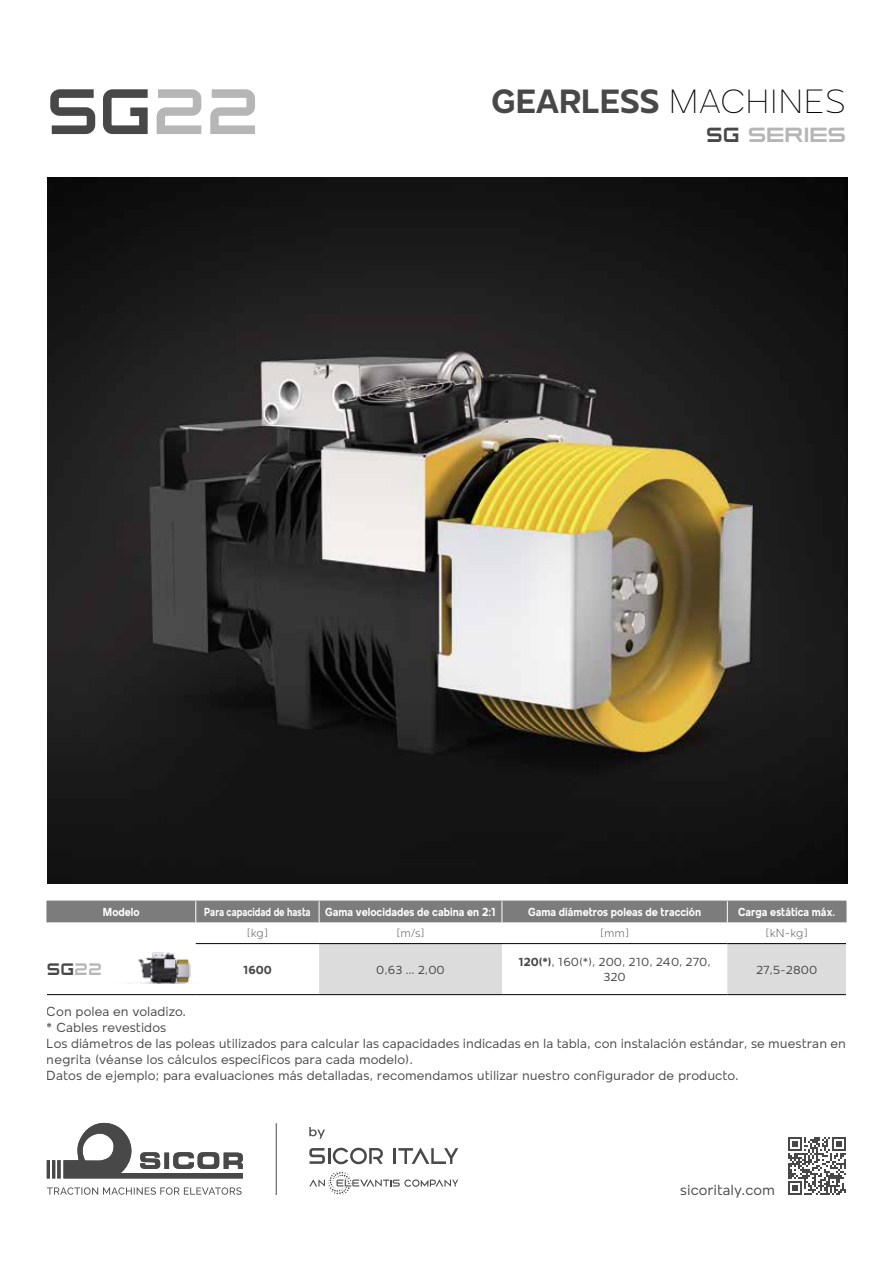
<style>
.page{position:relative;width:893px;height:1263px;background:#fff}
.page>*{position:absolute;margin:0;border:0;box-sizing:border-box;transform-origin:0 0}
.t1{font:800 63.9px "Horyzen";color:#484848}
.t2{font:700 34.5px "Mollen";color:#484848}
.t3{font:800 20.4px "Horyzen";letter-spacing:-.03em;color:#b6b6b6;scale:1.13 1}
.t4{font:800 16.5px "Horyzen";color:#484848}
.t5{font:15px "Mollen";color:#484848}
.t6{font:13.5px/16.2px "Mollen";color:#484848}
.t7{font:700 12px "Mollen";color:#fff;scale:.9 1}
.t8{font:12px/14.4px "Mollen";color:#484848;text-align:center}
.t9{font:700 12px "Mollen";color:#fff;scale:.8 1}
.t10{font:300 12px "Mollen";letter-spacing:-.01em;color:#484848}
.t11{font:700 12px "Mollen";color:#484848}
.s1{color:#b6b6b6}
.s2{font-weight:100;color:#000}
.s3{color:#484848}
.s4{font-weight:700}
</style>
<div class="page">
<svg style="left:319px;top:944px;width:527px;height:50px"></svg>
<div style="left:47px;top:901px;width:800px;height:21px;background:#7c7c7c"></div>
<hr style="left:196px;top:943px;width:123px;height:1px;background:#000">
<hr style="left:319px;top:943px;width:183px;height:1px;background:#000">
<hr style="left:502px;top:943px;width:225px;height:1px;background:#000">
<hr style="left:727px;top:943px;width:119px;height:1px;background:#000">
<hr style="left:47px;top:994px;width:149px;height:1px;background:#000">
<hr style="left:196px;top:994px;width:123px;height:1px;background:#000">
<hr style="left:319px;top:994px;width:183px;height:1px;background:#000">
<hr style="left:502px;top:994px;width:225px;height:1px;background:#000">
<hr style="left:727px;top:994px;width:119px;height:1px;background:#000">
<img style="left:127px;top:943px;width:85px;height:41px">
<svg style="left:47px;top:1187px;width:195px;height:8px"></svg>
<svg style="left:47px;top:1122px;width:196px;height:56px"></svg>
<hr style="left:276px;top:1123px;width:1px;height:72px;background:#484848">
<svg style="left:309px;top:1171px;width:149px;height:24px"></svg>
<svg style="left:309px;top:1148px;width:74px;height:16px"></svg>
<hr style="left:393px;top:1148px;width:3px;height:16px;background:#484848">
<svg style="left:398px;top:1147px;width:60px;height:17px"></svg>
<svg style="left:309px;top:1127px;width:16px;height:12px"></svg>
<svg style="left:788px;top:1137px;width:58px;height:58px"></svg>
<img style="left:48px;top:178px;width:799px;height:706px">
<h1 class="t1" style="left:47px;top:74px;width:214px">SG<span class="s1">22</span></h1>
<h2 class="t2" style="left:491px;top:82px;width:356px">GEARLESS <span class="s2">MACHINES</span></h2>
<h3 class="t3" style="left:706px;top:123px;width:125px"><span class="s3">SG</span> SERIES</h3>
<p class="t7" style="left:103px;top:905px;width:42px">Modelo</p>
<p class="t9" style="left:204px;top:905px;width:366px">Para capacidad de hasta Gama velocidades de cabina en 2:1</p>
<p class="t7" style="left:528px;top:905px;width:194px">Gama diámetros poleas de tracción</p>
<p class="t7" style="left:738px;top:905px;width:109px">Carga estática máx.</p>
<p class="t10" style="left:247px;top:927px;width:23px">[kg]</p>
<p class="t10" style="left:396px;top:927px;width:30px">[m/s]</p>
<p class="t10" style="left:600px;top:927px;width:31px">[mm]</p>
<p class="t10" style="left:766px;top:927px;width:44px">[kN-kg]</p>
<p class="t4" style="left:47px;top:959px;width:56px">SG<span class="s1">22</span></p>
<p class="t11" style="left:243px;top:963px;width:30px">1600</p>
<p class="t8" style="left:376px;top:962px;width:70px">0,63 … 2,00</p>
<p class="t8" style="left:518px;top:955px;width:194px"><span class="s4">120(*)</span>, 160(*), 200, 210, 240, 270,<br>320</p>
<p class="t8" style="left:756px;top:962px;width:63px">27,5-2800</p>
<p class="t6" style="left:47px;top:1003px;width:801px">Con polea en voladizo.<br>* Cables revestidos<br>Los diámetros de las poleas utilizados para calcular las capacidades indicadas en la tabla, con instalación estándar, se muestran en negrita (véanse los cálculos específicos para cada modelo).<br>Datos de ejemplo; para evaluaciones más detalladas, recomendamos utilizar nuestro configurador de producto.</p>
<p class="t5" style="left:680px;top:1181px;width:96px">sicoritaly.com</p>
</div>
